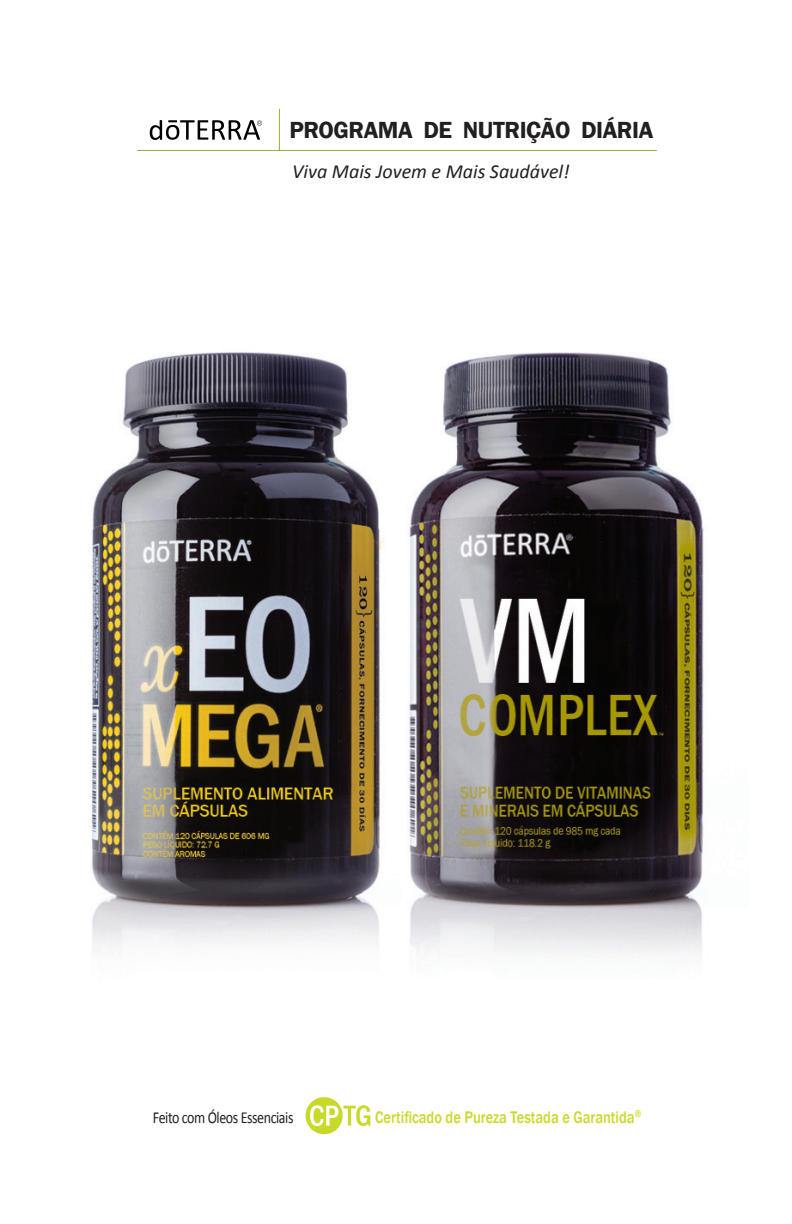
<style>
.page{position:relative;width:792px;height:1224px;background:#fff}
.page>*{position:absolute;margin:0;border:0;box-sizing:border-box;transform-origin:0 0}
.body_large{font:600 24px "Franklin Gothic";letter-spacing:-.02em;color:#231f20}
.body_large-2{font:italic 20px "Calibri";color:#231f20}
.body_large-3{font:500 17.2px "Franklin Gothic";color:#c9d929;scale:.83 1}
.body_large-4{font:16.8px "Calibri";letter-spacing:-.03em;color:#231f20;scale:.83 1}
</style>
<div class="page">
<img style="left:90px;top:352px;width:614px;height:604px">
<svg style="left:150px;top:120px;width:112px;height:20px"></svg>
<hr style="left:137px;top:150px;width:520px;height:1px;background:#9eab3b">
<hr style="left:279px;top:109px;width:1px;height:41px;background:#9eab3b">
<svg style="left:306px;top:1097px;width:64px;height:37px"></svg>
<p class="body_large" style="left:289px;top:116px;width:365px">PROGRAMA DE NUTRIÇÃO DIÁRIA</p>
<p class="body_large-2" style="left:292px;top:158px;width:279px">Viva Mais Jovem e Mais Saudável!</p>
<p class="body_large-4" style="left:153px;top:1107px;width:171px">Feito com Óleos Essenciais</p>
<p class="body_large-3" style="left:375px;top:1107px;width:322px">Certificado de Pureza Testada e Garantida<sup>®</sup></p>
</div>
